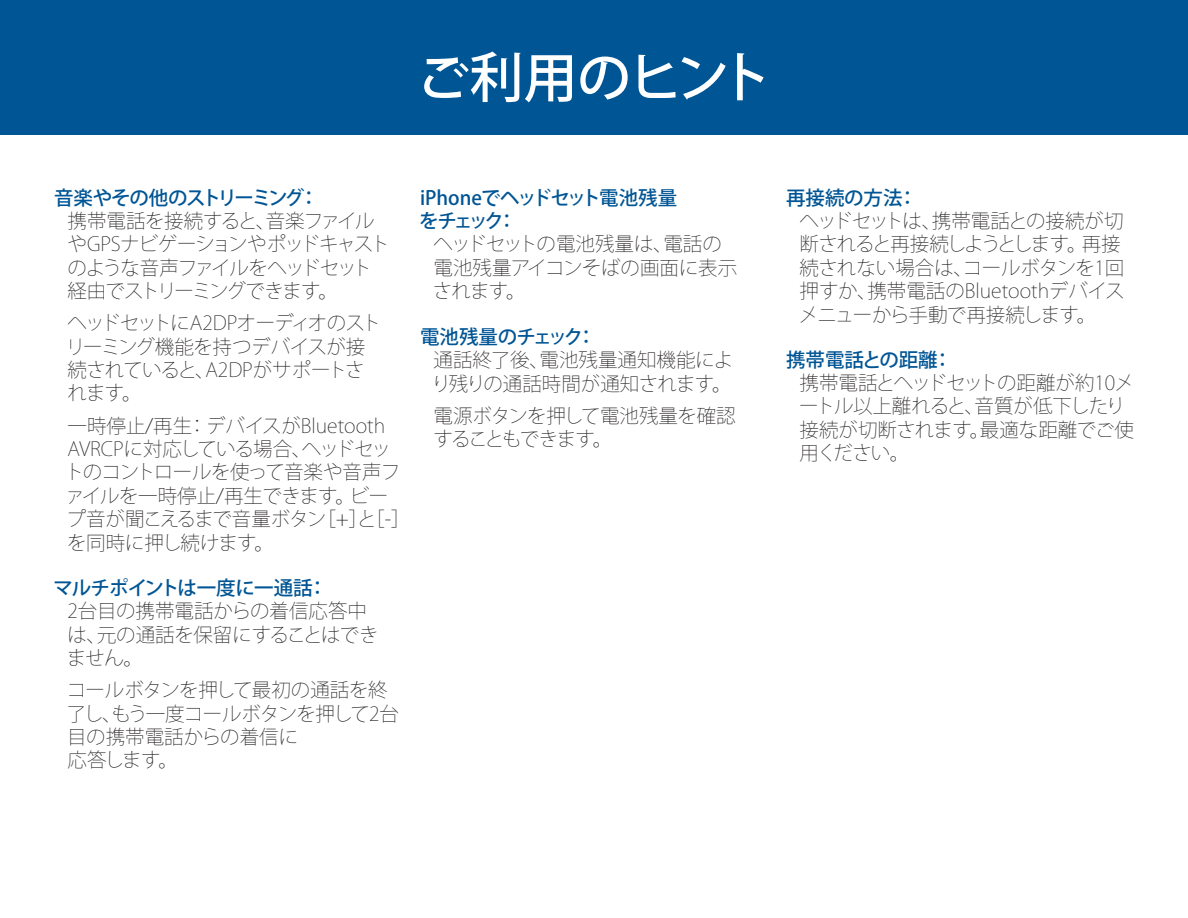
<style>
.page{position:relative;width:1188px;height:918px;background:#fff}
.page>*{position:absolute;margin:0;border:0;box-sizing:border-box;transform-origin:0 0}
.t1{font:500 54px "Koz Go Pro";letter-spacing:-.025em;color:#fff}
.body_14pt_indent{font:200 19.5px/23.4px "Koz Go Pro";letter-spacing:-.02em;color:#231f20}
.subhead_blue_14pt{font:200 19.5px/23.4px "Koz Go Pro";letter-spacing:-.02em;color:#231f20}
.body_14pt_indent-2{font:200 19.5px/23.4px "Koz Go Pro";color:#231f20}
.body_14pt_indent-3{font:200 19.5px/23.4px "Koz Go Pro";letter-spacing:-.05em;color:#231f20}
.subhead_blue_14pt-2{font:500 19.5px "Koz Go Pro";letter-spacing:-.025em;color:#005595}
.body_14pt_indent-4{font:200 19.5px/23.4px "Koz Go Pro";letter-spacing:-.04em;color:#231f20}
.body_14pt_indent-5{font:500 19.5px/23.4px "Koz Go Pro";letter-spacing:-.06em;color:#005595}
.subhead_blue_14pt-3{font:500 19.5px "Koz Go Pro";letter-spacing:-.08em;color:#005595}
.subhead_blue_14pt-4{font:500 19.5px "Koz Go Pro";color:#005595}
</style>
<div class="page">
<div style="left:0;top:0;width:1188px;height:135px;background:#005595"></div>
<p class="t1" style="left:416px;top:43px;width:358px">ご利用のヒント</p>
<p class="subhead_blue_14pt-3" style="left:54px;top:185px;width:266px">音楽やその他のストリーミング：</p>
<p class="body_14pt_indent-3" style="left:68px;top:209px;width:324px">携帯電話を接続すると、音楽ファイルやGPSナビゲーションやポッドキャストのような音声ファイルをヘッドセット経由でストリーミングできます。</p>
<p class="body_14pt_indent" style="left:66px;top:311px;width:317px">ヘッドセットにA2DPオーディオのストリーミング機能を持つデバイスが接続されていると、A2DPがサポートされます。</p>
<p class="subhead_blue_14pt" style="left:65px;top:414px;width:347px">一時停止/再生：デバイスがBluetooth<br>AVRCPに対応している場合、ヘッドセットのコントロールを使って音楽や音声ファイルを一時停止/再生できます。ビープ音が聞こえるまで音量ボタン［+］と［-］を同時に押し続けます。</p>
<p class="subhead_blue_14pt-2" style="left:54px;top:575px;width:275px">マルチポイントは一度に一通話：</p>
<p class="body_14pt_indent-2" style="left:67px;top:599px;width:313px">2台目の携帯電話からの着信応答中は、元の通話を保留にすることはできません。</p>
<p class="body_14pt_indent" style="left:67px;top:678px;width:334px">コールボタンを押して最初の通話を終了し、もう一度コールボタンを押して2台目の携帯電話からの着信に<br>応答します。</p>
<p class="body_14pt_indent-5" style="left:419px;top:187px;width:260px">iPhoneでヘッドセット電池残量をチェック：</p>
<p class="body_14pt_indent" style="left:433px;top:232px;width:306px">ヘッドセットの電池残量は、電話の電池残量アイコンそばの画面に表示されます。</p>
<p class="subhead_blue_14pt-2" style="left:420px;top:324px;width:177px">電池残量のチェック：</p>
<p class="body_14pt_indent-2" style="left:431px;top:348px;width:303px">通話終了後、電池残量通知機能により残りの通話時間が通知されます。</p>
<p class="body_14pt_indent-4" style="left:434px;top:404px;width:293px">電源ボタンを押して電池残量を確認することもできます。</p>
<p class="subhead_blue_14pt-2" style="left:786px;top:185px;width:133px">再接続の方法：</p>
<p class="body_14pt_indent" style="left:799px;top:209px;width:327px">ヘッドセットは、携帯電話との接続が切断されると再接続しようとします。再接続されない場合は、コールボタンを1回押すか、携帯電話のBluetoothデバイスメニューから手動で再接続します。</p>
<p class="subhead_blue_14pt-4" style="left:786px;top:347px;width:168px">携帯電話との距離：</p>
<p class="body_14pt_indent" style="left:799px;top:371px;width:336px">携帯電話とヘッドセットの距離が約10メートル以上離れると、音質が低下したり接続が切断されます。最適な距離でご使用ください。</p>
</div>
